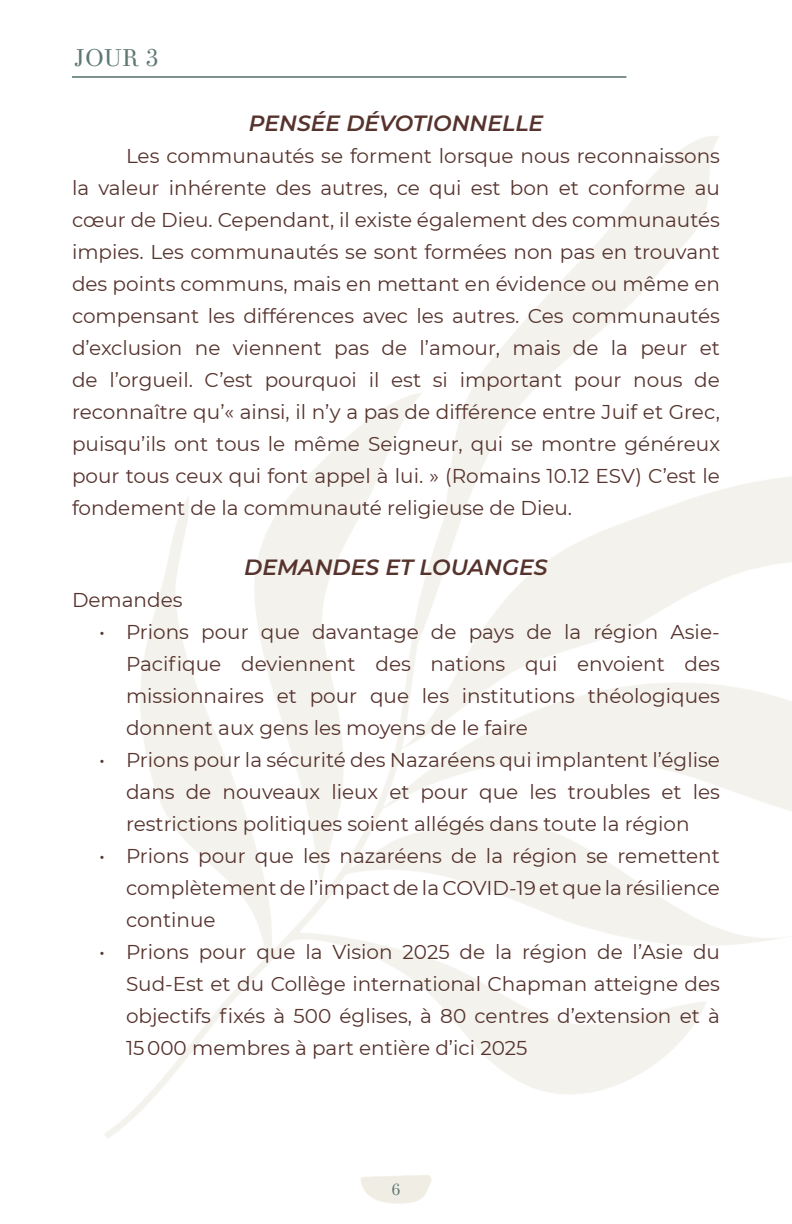
<style>
.page{position:relative;width:792px;height:1224px;background:#fff}
.page>*{position:absolute;margin:0;border:0;box-sizing:border-box;transform-origin:0 0}
.t1{font:24px "Theano Didot";color:#5d7873}
.t2{font:italic 600 22px "Montserrat";color:#56332d}
.t3{font:20px/32px "Montserrat";color:#56332d;text-align:justify}
.t4{font:16px "Theano Didot";color:#5d7873}
</style>
<div class="page">
<hr style="left:72px;top:76px;width:554px;height:2px;background:#5d7873">
<p class="t1" style="left:74px;top:43px;width:87px">JOUR 3</p>
<p class="t2" style="left:249px;top:107px;width:296px">PENSÉE DÉVOTIONNELLE</p>
<p class="t3" style="left:72px;top:139px;width:650px;text-indent:54px">Les communautés se forment lorsque nous reconnaissons la valeur inhérente des autres, ce qui est bon et conforme au cœur de Dieu. Cependant, il existe également des communautés impies. Les communautés se sont formées non pas en trouvant des points communs, mais en mettant en évidence ou même en compensant les différences avec les autres. Ces communautés d’exclusion ne viennent pas de l’amour, mais de la peur et de l’orgueil. C’est pourquoi il est si important pour nous de reconnaître qu’« ainsi, il n’y a pas de différence entre Juif et Grec, puisqu’ils ont tous le même Seigneur, qui se montre généreux pour tous ceux qui font appel à lui. » (Romains 10.12 ESV) C’est le fondement de la communauté religieuse de Dieu.</p>
<p class="t2" style="left:244px;top:551px;width:305px">DEMANDES ET LOUANGES</p>
<p class="t3" style="left:72px;top:583px;width:112px">Demandes</p>
<p class="t3" style="left:126px;top:615px;width:596px;text-indent:-27px">• Prions pour que davantage de pays de la région Asie-Pacifique deviennent des nations qui envoient des missionnaires et pour que les institutions théologiques donnent aux gens les moyens de le faire</p>
<p class="t3" style="left:126px;top:743px;width:595px;text-indent:-27px">• Prions pour la sécurité des Nazaréens qui implantent l’église dans de nouveaux lieux et pour que les troubles et les restrictions politiques soient allégés dans toute la région</p>
<p class="t3" style="left:126px;top:839px;width:595px;text-indent:-27px">• Prions pour que les nazaréens de la région se remettent complètement de l’impact de la COVID-19 et que la résilience continue</p>
<p class="t3" style="left:126px;top:935px;width:596px;text-indent:-27px">• Prions pour que la Vision 2025 de la région de l’Asie du Sud-Est et du Collège international Chapman atteigne des objectifs fixés à 500 églises, à 80 centres d’extension et à 15 000 membres à part entière d’ici 2025</p>
<p class="t4" style="left:392px;top:1180px;width:11px">6</p>
</div>
